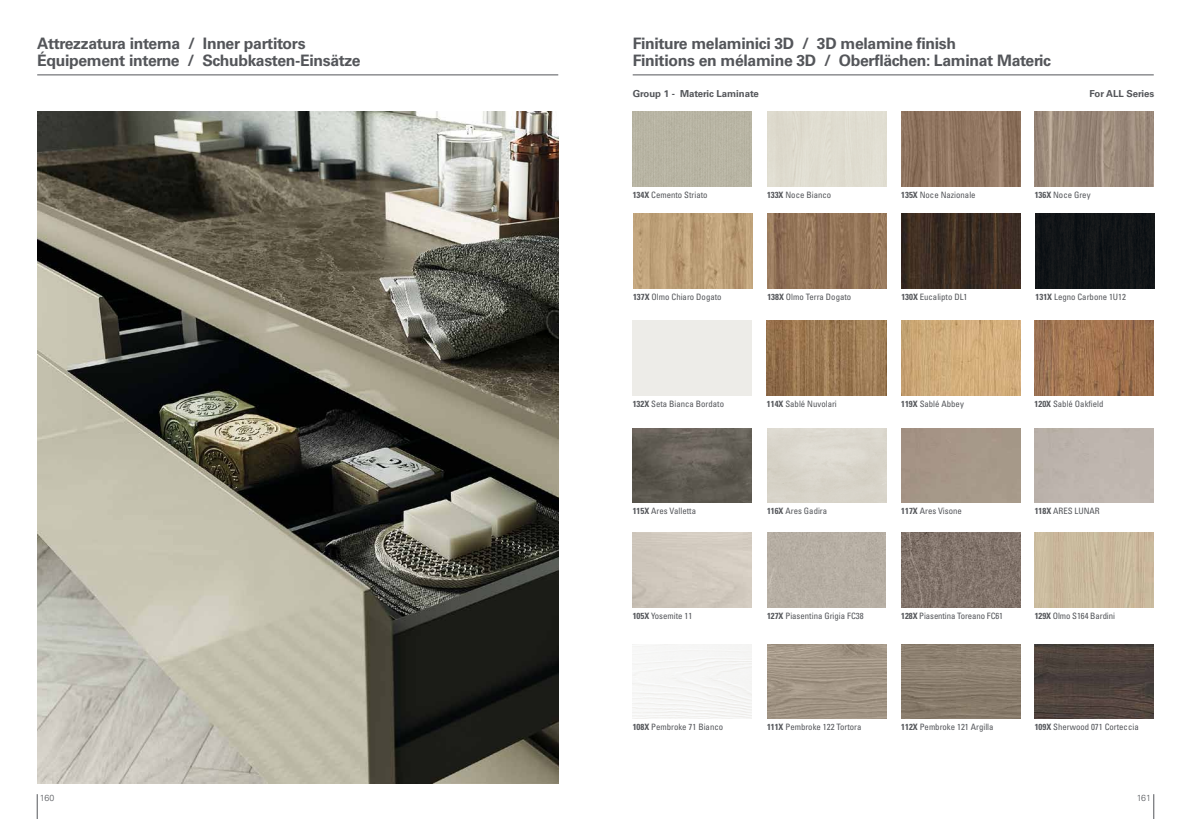
<style>
.page{position:relative;width:1191px;height:819px;background:#fff}
.page>*{position:absolute;margin:0;border:0;box-sizing:border-box;transform-origin:0 0}
.t1{font:700 15.75px/17.5px "Univers LT Std";letter-spacing:-.02em;color:#54565a}
.t2{font:700 9.62px "Univers LT Std";letter-spacing:-.005em;color:#54565a}
.t3{font:300 8.84px "Univers LT Std";letter-spacing:-.025em;color:#54565a}
.t4{font:condensed 8.75px "Univers";color:#54565a}
.s1{font-weight:700}
</style>
<div class="page">
<img style="left:37px;top:112px;width:521px;height:671px">
<div style="left:632px;top:112px;width:119px;height:74px;background:#b8b4a3"></div>
<img style="left:632px;top:428px;width:119px;height:74px">
<img style="left:901px;top:214px;width:119px;height:74px">
<div style="left:767px;top:532px;width:119px;height:75px;background:#b6aea3"></div>
<div style="left:1035px;top:214px;width:119px;height:74px;background:#121517"></div>
<img style="left:901px;top:532px;width:119px;height:75px">
<img style="left:1034px;top:532px;width:119px;height:75px">
<img style="left:633px;top:214px;width:119px;height:74px">
<img style="left:901px;top:112px;width:119px;height:74px">
<img style="left:767px;top:214px;width:119px;height:74px">
<img style="left:1034px;top:112px;width:119px;height:74px">
<div style="left:767px;top:112px;width:119px;height:74px;background:#dfddd0"></div>
<img style="left:767px;top:321px;width:119px;height:74px">
<img style="left:901px;top:321px;width:119px;height:74px">
<img style="left:1034px;top:321px;width:119px;height:74px">
<img style="left:767px;top:644px;width:119px;height:74px">
<img style="left:901px;top:644px;width:119px;height:74px">
<img style="left:1034px;top:644px;width:119px;height:74px">
<hr style="left:37px;top:74px;width:521px;height:1px;background:#54565a">
<hr style="left:632px;top:74px;width:521px;height:1px;background:#54565a">
<svg style="left:37px;top:794px;width:1px;height:25px"></svg>
<svg style="left:1153px;top:794px;width:1px;height:25px"></svg>
<h1 class="t1" style="left:37px;top:34px;width:325px">Attrezzatura interna / Inner partitors<br>Équipement interne / Schubkasten-Einsätze</h1>
<h1 class="t1" style="left:632px;top:34px;width:420px">Finiture melaminici 3D / 3D melamine finish<br>Finitions en mélamine 3D / Oberflächen: Laminat Materic</h1>
<p class="t2" style="left:632px;top:88px;width:128px">Group 1 - Materic Laminate</p>
<p class="t2" style="left:1089px;top:88px;width:66px">For ALL Series</p>
<p class="t4" style="left:632px;top:189px;width:76px"><span class="s1">134X</span> Cemento Striato</p>
<p class="t4" style="left:767px;top:189px;width:66px"><span class="s1">133X</span> Noce Bianco</p>
<p class="t4" style="left:901px;top:189px;width:76px"><span class="s1">135X</span> Noce Nazionale</p>
<p class="t4" style="left:1034px;top:189px;width:57px"><span class="s1">136X</span> Noce Grey</p>
<p class="t4" style="left:633px;top:291px;width:90px"><span class="s1">137X</span> Olmo Chiaro Dogato</p>
<p class="t4" style="left:767px;top:291px;width:85px"><span class="s1">138X</span> Olmo Terra Dogato</p>
<p class="t4" style="left:901px;top:291px;width:68px"><span class="s1">130X</span> Eucalipto DL1</p>
<p class="t4" style="left:1035px;top:291px;width:92px"><span class="s1">131X</span> Legno Carbone 1U12</p>
<p class="t4" style="left:632px;top:398px;width:93px"><span class="s1">132X</span> Seta Bianca Bordato</p>
<p class="t4" style="left:767px;top:398px;width:71px"><span class="s1">114X</span> Sablé Nuvolari</p>
<p class="t4" style="left:901px;top:398px;width:64px"><span class="s1">119X</span> Sablé Abbey</p>
<p class="t4" style="left:1034px;top:398px;width:71px"><span class="s1">120X</span> Sablé Oakfield</p>
<p class="t4" style="left:632px;top:505px;width:65px"><span class="s1">115X</span> Ares Valletta</p>
<p class="t4" style="left:767px;top:505px;width:62px"><span class="s1">116X</span> Ares Gadira</p>
<p class="t4" style="left:901px;top:505px;width:62px"><span class="s1">117X</span> Ares Visone</p>
<p class="t4" style="left:1034px;top:505px;width:67px"><span class="s1">118X</span> ARES LUNAR</p>
<p class="t4" style="left:632px;top:610px;width:61px"><span class="s1">105X</span> Yosemite 11</p>
<p class="t4" style="left:767px;top:610px;width:98px"><span class="s1">127X</span> Piasentina Grigia FC38</p>
<p class="t4" style="left:901px;top:610px;width:103px"><span class="s1">128X</span> Piasentina Toreano FC61</p>
<p class="t4" style="left:1034px;top:610px;width:82px"><span class="s1">129X</span> Olmo S164 Bardini</p>
<p class="t4" style="left:632px;top:721px;width:92px"><span class="s1">108X</span> Pembroke 71 Bianco</p>
<p class="t4" style="left:767px;top:721px;width:96px"><span class="s1">111X</span> Pembroke 122 Tortora</p>
<p class="t4" style="left:901px;top:721px;width:94px"><span class="s1">112X</span> Pembroke 121 Argilla</p>
<p class="t4" style="left:1034px;top:721px;width:106px"><span class="s1">109X</span> Sherwood 071 Corteccia</p>
<p class="t3" style="left:40px;top:792px;width:16px">160</p>
<p class="t3" style="left:1136px;top:792px;width:16px">161</p>
</div>
